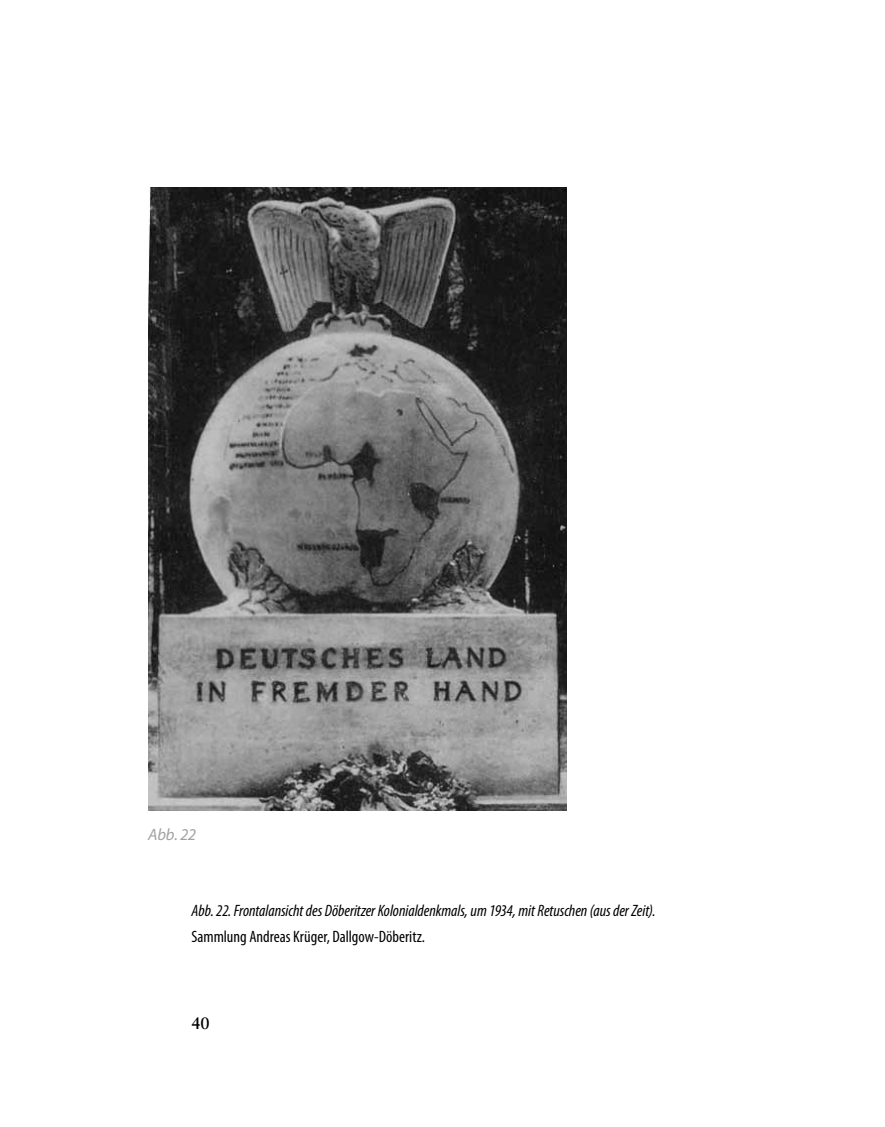
<style>
.page{position:relative;width:885px;height:1127px;background:#fff}
.page>*{position:absolute;margin:0;border:0;box-sizing:border-box;transform-origin:0 0}
.t1{font:italic condensed 16.5px "Myriad Pro";letter-spacing:-.005em;color:#000}
.t2{font:condensed 16.5px "Myriad Pro";color:#000}
.t3{font:italic 16.5px "Myriad Pro";color:#a0a2a4}
.t4{font:700 16.5px "Sabon";color:#000}
</style>
<div class="page">
<img style="left:149px;top:187px;width:417px;height:623px">
<p class="t3" style="left:148px;top:824px;width:49px">Abb. 22</p>
<p class="t1" style="left:191px;top:900px;width:465px">Abb. 22. Frontalansicht des Döberitzer Kolonialdenkmals, um 1934, mit Retuschen (aus der Zeit).</p>
<p class="t2" style="left:191px;top:926px;width:235px">Sammlung Andreas Krüger, Dallgow-Döberitz.</p>
<p class="t4" style="left:191px;top:1013px;width:20px">40</p>
</div>
